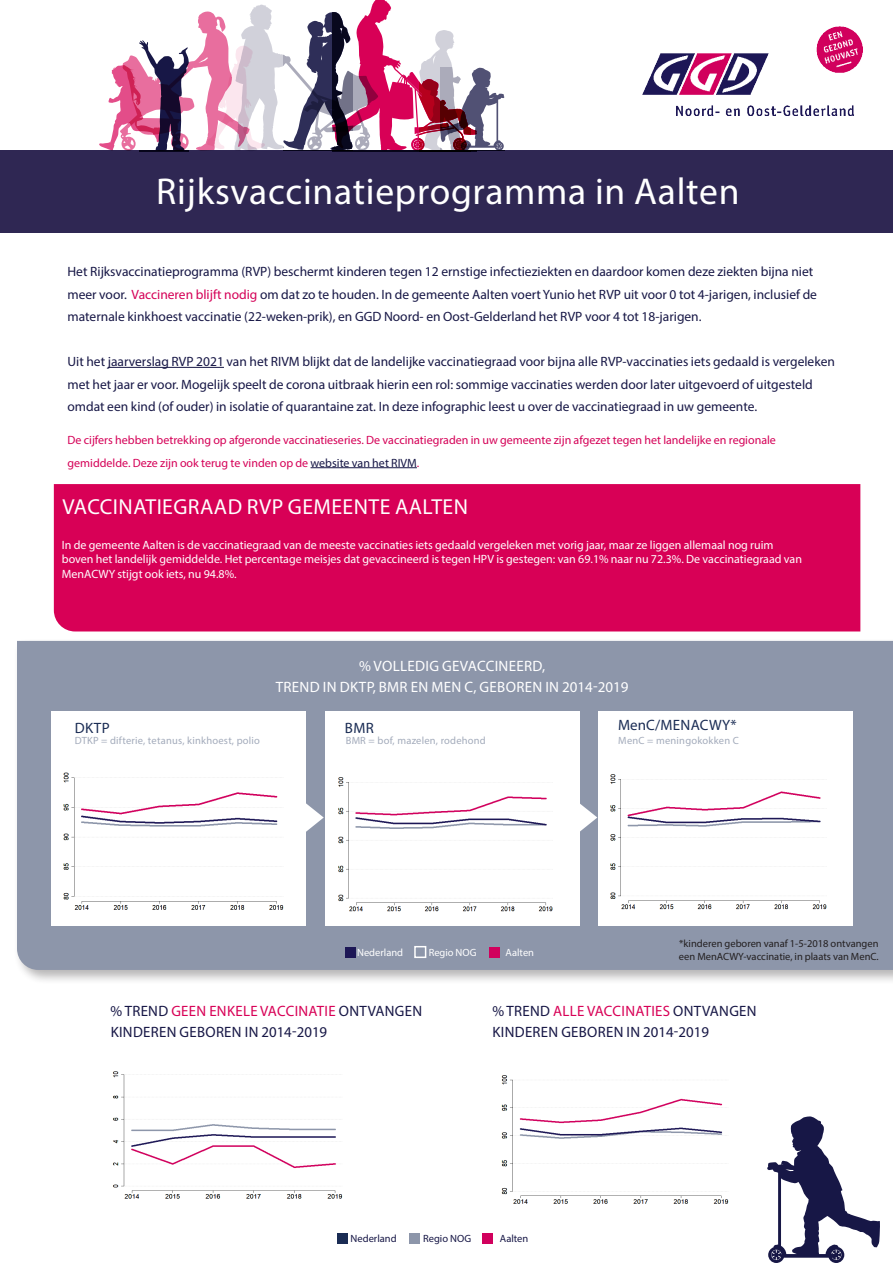
<style>
.page{position:relative;width:893px;height:1263px;background:#fff}
.page>*{position:absolute;margin:0;border:0;box-sizing:border-box;transform-origin:0 0}
.SG_Hoofdkop{font:37.5px "Myriad Pro";letter-spacing:.02em;color:#fff}
.SG_KOP_01{font:21.75px "Myriad Pro";letter-spacing:.02em;color:#fff}
.t1{font:15px/21px "Myriad Pro";letter-spacing:.015em;color:#171746}
.SG_KOP_01-2{font:15px "Myriad Pro";letter-spacing:.02em;color:#fff}
.SG_KOP_02{font:15px "Myriad Pro";letter-spacing:.02em;color:#1a2c54}
.SG_intro{font:13.5px/22.5px "Myriad Pro";color:#171746}
.SG_PLAT{font:12px/14.4px "Myriad Pro";color:#fff}
.SG_intro-2{font:12px/22.5px "Myriad Pro";color:#d50057}
.cijfers_2016{font:10.5px "Myriad Pro";letter-spacing:.02em;color:#a3abbb}
.SG_Kenmerken{font:10.5px "Myriad Pro";color:#231f20}
.SG_Kenmerken-2{font:10.5px "Myriad Pro";color:#171746}
.SG_Kenmerken-3{font:10.5px "Myriad Pro";color:#fff}
.s1{color:#d50057}
.s2{color:#171746}
.s3{color:#d80056}
</style>
<div class="page">
<div style="left:0;top:150px;width:893px;height:83px;background:#2f2753"></div>
<hr style="left:108px;top:367px;width:116px;height:1px;background:#171746">
<hr style="left:311px;top:467px;width:106px;height:1px;background:#171746">
<img style="left:642px;top:26px;width:220px;height:89px">
<svg style="left:99px;top:0;width:405px;height:151px"></svg>
<div style="left:54px;top:484px;width:806px;height:147px;background:#d80056"></div>
<div style="left:337px;top:1233px;width:11px;height:11px;background:#1a2c54"></div>
<div style="left:410px;top:1233px;width:10px;height:11px;background:#8d96aa"></div>
<div style="left:482px;top:1233px;width:10px;height:11px;background:#d1005d"></div>
<div style="left:14px;top:638px;width:879px;height:347px;background:#231f20;opacity:.33"></div>
<div style="left:17px;top:641px;width:876px;height:329px;background:#8d96aa"></div>
<div style="left:345px;top:947px;width:10px;height:10px;background:#1d1756"></div>
<div style="left:414px;top:946px;width:12px;height:12px;background:#8d96aa;border:2px solid #fff"></div>
<div style="left:489px;top:947px;width:11px;height:10px;background:#d1005d"></div>
<div style="left:51px;top:711px;width:255px;height:214px;background:#fff"></div>
<img style="left:63px;top:772px;width:221px;height:138px">
<svg style="left:306px;top:798px;width:18px;height:39px"></svg>
<div style="left:325px;top:711px;width:255px;height:214px;background:#fff"></div>
<img style="left:338px;top:777px;width:215px;height:135px">
<svg style="left:580px;top:798px;width:17px;height:39px"></svg>
<div style="left:598px;top:711px;width:255px;height:214px;background:#fff"></div>
<img style="left:610px;top:774px;width:217px;height:136px">
<svg style="left:767px;top:1116px;width:113px;height:147px"></svg>
<img style="left:501px;top:1075px;width:228px;height:129px">
<img style="left:112px;top:1071px;width:231px;height:128px">
<p class="SG_Hoofdkop" style="left:156px;top:169px;width:585px">Rijksvaccinatieprogramma in Aalten</p>
<p class="SG_intro" style="left:68px;top:260px;width:751px">Het Rijksvaccinatieprogramma (RVP) beschermt kinderen tegen 12 ernstige infectieziekten en daardoor komen deze ziekten bijna niet meer voor. <span class="s1">Vaccineren blijft nodig</span> om dat zo te houden. In de gemeente Aalten voert Yunio het RVP uit voor 0 tot 4-jarigen, inclusief de maternale kinkhoest vaccinatie (22-weken-prik), en GGD Noord- en Oost-Gelderland het RVP voor 4 tot 18-jarigen.</p>
<p class="SG_intro" style="left:68px;top:350px;width:769px">Uit het jaarverslag RVP 2021 van het RIVM blijkt dat de landelijke vaccinatiegraad voor bijna alle RVP-vaccinaties iets gedaald is vergeleken met het jaar er voor. Mogelijk speelt de corona uitbraak hierin een rol: sommige vaccinaties werden door later uitgevoerd of uitgesteld omdat een kind (of ouder) in isolatie of quarantaine zat. In deze infographic leest u over de vaccinatiegraad in uw gemeente.</p>
<p class="SG_intro-2" style="left:68px;top:429px;width:710px">De cijfers hebben betrekking op afgeronde vaccinatieseries. De vaccinatiegraden in uw gemeente zijn afgezet tegen het landelijke en regionale gemiddelde. Deze zijn ook terug te vinden op de <span class="s2">website van het RIVM</span>.</p>
<p class="SG_KOP_01" style="left:63px;top:494px;width:407px">VACCINATIEGRAAD RVP GEMEENTE AALTEN</p>
<p class="SG_PLAT" style="left:62px;top:538px;width:742px">In de gemeente Aalten is de vaccinatiegraad van de meeste vaccinaties iets gedaald vergeleken met vorig jaar, maar ze liggen allemaal nog ruim boven het landelijk gemiddelde. Het percentage meisjes dat gevaccineerd is tegen HPV is gestegen: van 69.1% naar nu 72.3%. De vaccinatiegraad van<br>MenACWY stijgt ook iets, nu 94.8%.</p>
<p class="SG_KOP_02" style="left:75px;top:719px;width:36px">DKTP</p>
<p class="cijfers_2016" style="left:75px;top:734px;width:187px">DTKP = difterie, tetanus, kinkhoest, polio</p>
<p class="SG_KOP_01-2" style="left:359px;top:656px;width:188px">% VOLLEDIG GEVACCINEERD,</p>
<p class="SG_KOP_01-2" style="left:276px;top:677px;width:354px">TREND IN DKTP, BMR EN MEN C, GEBOREN IN 2014-2019</p>
<p class="SG_KOP_02" style="left:345px;top:719px;width:30px">BMR</p>
<p class="SG_KOP_02" style="left:618px;top:716px;width:120px">MenC/MENACWY*</p>
<p class="cijfers_2016" style="left:346px;top:734px;width:142px">BMR = bof, mazelen, rodehond</p>
<p class="cijfers_2016" style="left:618px;top:734px;width:122px">MenC = meningokokken C</p>
<p class="SG_Kenmerken-3" style="left:357px;top:946px;width:48px">Nederland</p>
<p class="SG_Kenmerken-3" style="left:429px;top:946px;width:49px">Regio NOG</p>
<p class="SG_Kenmerken-3" style="left:506px;top:946px;width:30px">Aalten</p>
<p class="SG_Kenmerken" style="left:679px;top:937px;width:201px">*kinderen geboren vanaf 1-5-2018 ontvangen</p>
<p class="SG_Kenmerken" style="left:679px;top:950px;width:201px">een MenACWY-vaccinatie, in plaats van MenC.</p>
<p class="t1" style="left:111px;top:1001px;width:313px">% TREND <span class="s3">GEEN ENKELE VACCINATIE</span> ONTVANGEN<br>KINDEREN GEBOREN IN 2014-2019</p>
<p class="t1" style="left:492px;top:1000px;width:266px">% TREND <span class="s3">ALLE VACCINATIES</span> ONTVANGEN<br>KINDEREN GEBOREN IN 2014-2019</p>
<p class="SG_Kenmerken-2" style="left:351px;top:1232px;width:48px">Nederland</p>
<p class="SG_Kenmerken-2" style="left:423px;top:1232px;width:49px">Regio NOG</p>
<p class="SG_Kenmerken-2" style="left:500px;top:1232px;width:30px">Aalten</p>
</div>
